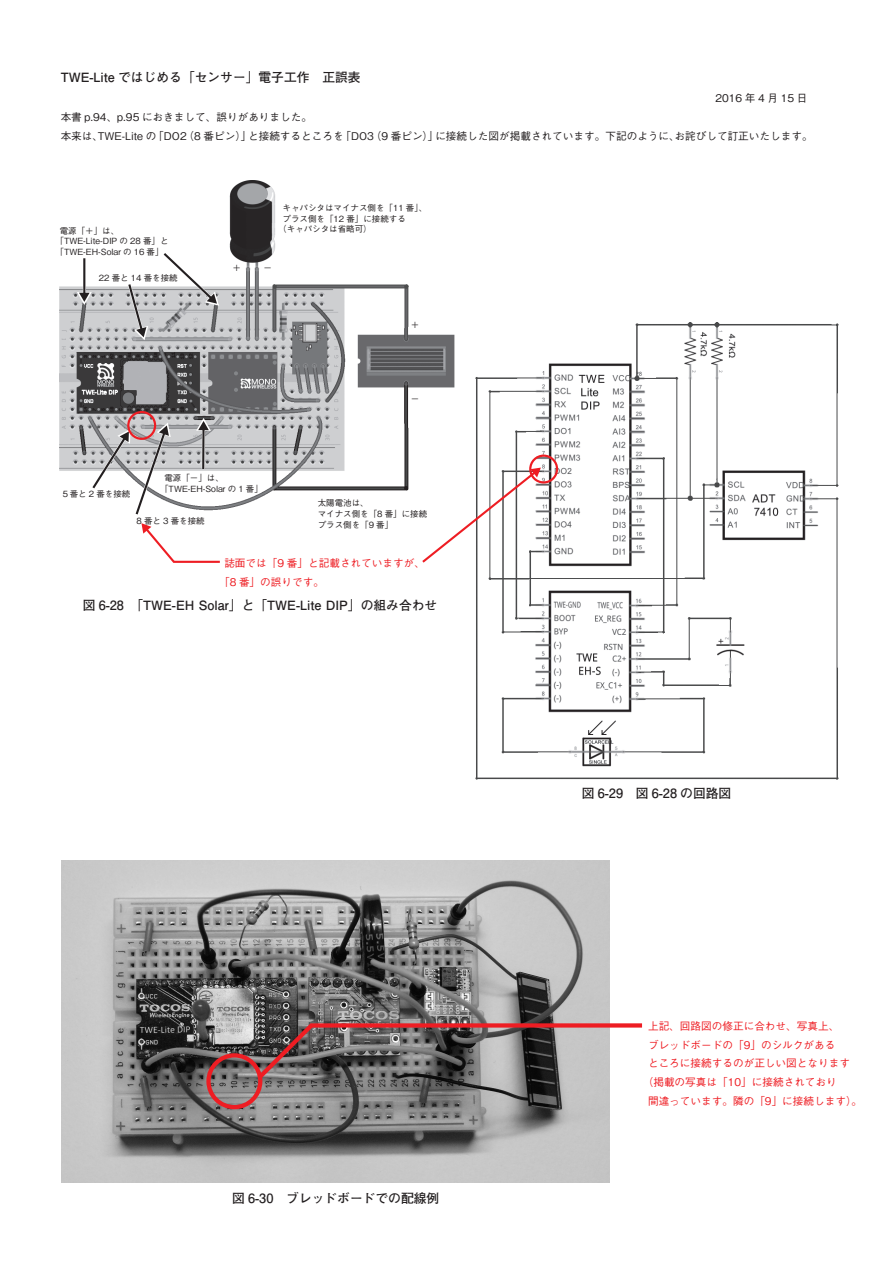
<style>
.page{position:relative;width:893px;height:1263px;background:#fff}
.page>*{position:absolute;margin:0;border:0;box-sizing:border-box;transform-origin:0 0}
.t1{font:700 12.75px "Futo Go B101 Pro";color:#231f20}
.t2{font:500 10.65px/18.6px "Gothic BBB Pro";color:#ee1d23}
.t3{font:500 10.65px/18.6px "Gothic BBB Pro";color:#231f20}
.t4{font:500 10.65px "Gothic BBB Pro";letter-spacing:.25em;color:#231f20}
.t5{font:500 8.55px/10.6px "Gothic BBB Pro";color:#231f20}
</style>
<div class="page">
<img style="left:60px;top:180px;width:395px;height:330px">
<div style="left:353px;top:232px;width:43px;height:15px;background:#fff"></div>
<hr style="left:83px;top:258px;width:3px;height:36px;background:#fff">
<hr style="left:83px;top:258px;width:2px;height:36px;background:#231f20">
<svg style="left:77px;top:292px;width:15px;height:13px"></svg>
<svg style="left:160px;top:250px;width:59px;height:56px"></svg>
<svg style="left:126px;top:281px;width:22px;height:59px"></svg>
<svg style="left:89px;top:418px;width:133px;height:145px"></svg>
<img style="left:475px;top:322px;width:364px;height:458px">
<svg style="left:420px;top:468px;width:121px;height:97px"></svg>
<img style="left:61px;top:861px;width:549px;height:322px">
<div style="left:206px;top:1053px;width:56px;height:56px;border:4px solid #ee1d23;border-radius:50%"></div>
<svg style="left:254px;top:1021px;width:389px;height:62px;background:#857576"></svg>
<div style="left:127px;top:411px;width:29px;height:29px;border:2px solid #ee1d23;border-radius:50%"></div>
<div style="left:529px;top:455px;width:29px;height:28px;border:2px solid #ee1d23;border-radius:50%"></div>
<h1 class="t1" style="left:61px;top:67px;width:301px">TWE-Lite ではじめる「センサー」電子工作　正誤表</h1>
<p class="t4" style="left:715px;top:90px;width:94px">2016年4月15日</p>
<p class="t3" style="left:61px;top:106px;width:753px">本書 p.94、p.95 におきまして、誤りがありました。<br>本来は、TWE-Lite の「DO2（8 番ピン）」と接続するところを「DO3（9 番ピン）」に接続した図が掲載されています。下記のように、お詫びして訂正いたします。</p>
<p class="t5" style="left:56px;top:224px;width:115px;text-indent:4px">電源「＋」は、「TWE-Lite-DIP の 28 番」と「TWE-EH-Solar の 16 番」</p>
<p class="t5" style="left:99px;top:272px;width:80px">22 番と 14 番を接続</p>
<p class="t5" style="left:232px;top:261px;width:10px">＋</p>
<p class="t5" style="left:264px;top:261px;width:10px">－</p>
<p class="t5" style="left:283px;top:201px;width:146px">キャパシタはマイナス側を「11 番」、</p>
<p class="t5" style="left:283px;top:212px;width:125px">プラス側を「12 番」に接続する</p>
<p class="t5" style="left:278px;top:223px;width:95px">（キャパシタは省略可）</p>
<p class="t5" style="left:411px;top:319px;width:10px">＋</p>
<p class="t5" style="left:411px;top:392px;width:10px">－</p>
<p class="t5" style="left:61px;top:487px;width:71px">５番と 2 番を接続</p>
<p class="t5" style="left:160px;top:471px;width:104px;text-indent:4px">電源「－」は、「TWE-EH-Solar の 1 番」</p>
<p class="t5" style="left:137px;top:514px;width:70px">8 番と 3 番を接続</p>
<p class="t5" style="left:318px;top:497px;width:111px">太陽電池は、<br>マイナス側を「8 番」に接続プラス側を「9 番」</p>
<p class="t2" style="left:219px;top:552px;width:208px;text-indent:5px">誌面では「9 番」と記載されていますが、「8 番」の誤りです。</p>
<h1 class="t1" style="left:83px;top:595px;width:356px">図 6-28　「TWE-EH Solar」と「TWE-Lite DIP」の組み合わせ</h1>
<h1 class="t1" style="left:232px;top:1188px;width:209px">図 6-30　ブレッドボードでの配線例</h1>
<h1 class="t1" style="left:582px;top:783px;width:151px">図 6-29　図 6-28 の回路図</h1>
<p class="t2" style="left:648px;top:1015px;width:193px">上記、回路図の修正に合わせ、写真上、</p>
<p class="t2" style="left:648px;top:1034px;width:189px">ブレッドボードの「9」のシルクがある</p>
<p class="t2" style="left:648px;top:1053px;width:203px">ところに接続するのが正しい図となります</p>
<p class="t2" style="left:643px;top:1071px;width:196px">（掲載の写真は「10」に接続されており</p>
<p class="t2" style="left:648px;top:1090px;width:215px">間違っています。隣の「9」に接続します）。</p>
</div>
